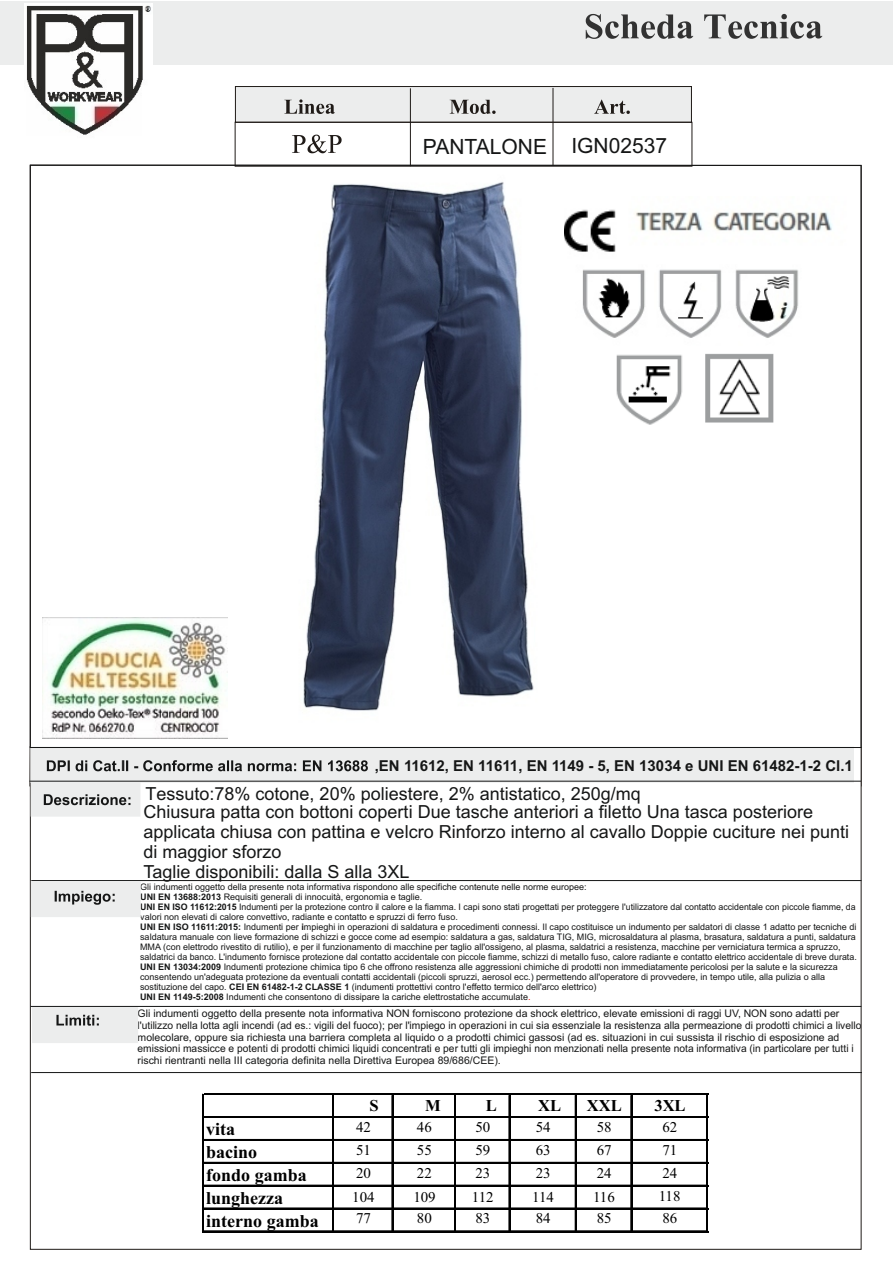
<style>
.page{position:relative;width:893px;height:1262px;background:#fff}
.page>*{position:absolute;margin:0;border:0;box-sizing:border-box;transform-origin:0 0}
.t1{font:21px "Arial";color:#151616}
.t2{font:18px/20.1px "Arial";color:#151616}
.t3{font:700 18px "Times New Roman";color:#000}
.t4{font:700 16.5px "Times New Roman";color:#000}
.t5{font:700 15px "Arial";color:#151616}
.t6{font:14.85px "Times New Roman";color:#000}
.t7{font:10.5px/11.7px "Arial";color:#151616}
.t8{font:9px/10.1px "Arial";color:#151616}
.s1{font-weight:700}
.s2{color:#f00}
</style>
<div class="page">
<div style="left:0;top:1px;width:893px;height:64px;background:#eceded"></div>
<svg style="left:30px;top:617px;width:831px;height:632px"></svg>
<hr style="left:202px;top:1093px;width:2px;height:139px;background:#000">
<hr style="left:332px;top:1095px;width:2px;height:137px;background:#000">
<hr style="left:391px;top:1095px;width:1px;height:137px;background:#000">
<hr style="left:392px;top:1095px;width:1px;height:137px;background:#000">
<hr style="left:454px;top:1095px;width:2px;height:137px;background:#000">
<hr style="left:508px;top:1095px;width:1px;height:137px;background:#000">
<hr style="left:509px;top:1095px;width:1px;height:137px;background:#000">
<hr style="left:575px;top:1095px;width:1px;height:137px;background:#000">
<hr style="left:630px;top:1095px;width:2px;height:137px;background:#000">
<hr style="left:706px;top:1095px;width:2px;height:137px;background:#000">
<hr style="left:204px;top:1093px;width:504px;height:2px;background:#000">
<hr style="left:204px;top:1116px;width:504px;height:2px;background:#000">
<hr style="left:204px;top:1139px;width:504px;height:1px;background:#000">
<hr style="left:204px;top:1162px;width:504px;height:1px;background:#000">
<hr style="left:204px;top:1184px;width:504px;height:1px;background:#000">
<hr style="left:204px;top:1185px;width:504px;height:1px;background:#000">
<hr style="left:204px;top:1207px;width:504px;height:2px;background:#000">
<hr style="left:204px;top:1230px;width:504px;height:2px;background:#000">
<svg style="left:585px;top:14px;width:237px;height:25px"></svg>
<svg style="left:235px;top:86px;width:456px;height:36px;background:#dadada"></svg>
<div style="left:235px;top:122px;width:457px;height:44px;border:1px solid #1f1a17"></div>
<hr style="left:410px;top:88px;width:1px;height:78px;background:#1f1a17">
<hr style="left:552px;top:88px;width:1px;height:78px;background:#1f1a17">
<svg style="left:292px;top:135px;width:49px;height:18px"></svg>
<svg style="left:30px;top:879px;width:832px;height:38px"></svg>
<img style="left:705px;top:353px;width:69px;height:70px">
<img style="left:616px;top:354px;width:67px;height:71px">
<img style="left:582px;top:269px;width:217px;height:69px">
<img style="left:564px;top:209px;width:268px;height:43px">
<img style="left:284px;top:182px;width:279px;height:548px">
<img style="left:42px;top:617px;width:185px;height:121px">
<svg style="left:29px;top:746px;width:832px;height:70px"></svg>
<svg style="left:30px;top:1006px;width:831px;height:36px"></svg>
<img style="left:25px;top:3px;width:128px;height:132px">
<svg style="left:31px;top:1072px;width:831px;height:1px"></svg>
<h1 class="t1" style="left:423px;top:139px;width:126px">PANTALONE</h1>
<h1 class="t1" style="left:571px;top:138px;width:97px">IGN02537</h1>
<h3 class="t5" style="left:121px;top:760px;width:6px">I</h3>
<h3 class="t5" style="left:375px;top:760px;width:479px">,EN 11612, EN 11611, EN 1149 - 5, EN 13034 e UNI EN 61482-1-2 Cl.1</h3>
<h2 class="t2" style="left:145px;top:785px;width:497px">Tessuto:78% cotone, 20% poliestere, 2% antistatico, 250g/mq</h2>
<h2 class="t2" style="left:143px;top:803px;width:707px">Chiusura patta con bottoni coperti Due tasche anteriori a filetto Una tasca posteriore applicata chiusa con pattina e velcro Rinforzo interno al cavallo Doppie cuciture nei punti di maggior sforzo<br>Taglie disponibili: dalla S alla 3XL</h2>
<p class="t8" style="left:140px;top:882px;width:718px">Gli indumenti oggetto della presente nota informativa rispondono alle specifiche contenute nelle norme europee:<br><span class="s1">UNI EN 13688:2013</span> Requisiti generali di innocuità, ergonomia e taglie.<br><span class="s1">UNI EN ISO 11612:2015</span> Indumenti per la protezione contro il calore e la fiamma. I capi sono stati progettati per proteggere I'utilizzatore dal contatto accidentale con piccole fiamme, da valori non elevati di calore convettivo, radiante e contatto e spruzzi di ferro fuso.<br><span class="s1">UNI EN ISO 11611:2015:</span> Indumenti per <span class="s1">i</span>mpieghi in operazioni di saldatura e procedimenti connessi. Il capo costituisce un indumento per saldatori di classe 1 adatto per tecniche di saldatura manuale con lieve formazione di schizzi e gocce come ad esempio: saldatura a gas, saldatura TIG, MIG, microsaldatura al plasma, brasatura, saldatura a punti, saldatura MMA (con elettrodo rivestito di rutilio), e per il funzionamento di macchine per taglio all'ossigeno, al plasma, saldatrici a resistenza, macchine per verniciatura termica a spruzzo, saldatrici da banco. L'indumento fornisce protezione dal contatto accidentale con piccole fiamme, schizzi di metallo fuso, calore radiante e contatto elettrico accidentale di breve durata.<br><span class="s1">UNI EN 13034:2009</span> Indumenti protezione chimica tipo 6 che offrono resistenza alle aggressioni chimiche di prodotti non immediatamente pericolosi per la salute e la sicurezza consentendo un'adeguata protezione da eventuali contatti accidentali (piccoli spruzzi, aerosol ecc.) permettendo all'operatore di provvedere, in tempo utile, alla pulizia o alla sostituzione del capo. <span class="s1">CEI EN 61482-1-2 CLASSE 1</span> (indumenti prottettivi contro l'effetto termico dell'arco elettrico)<br><span class="s1">UNI EN 1149-5:2008</span> Indumenti che consentono di dissipare la cariche elettrostatiche accumulate<span class="s2">.</span></p>
<p class="t7" style="left:138px;top:1008px;width:725px">Gli indumenti oggetto della presente nota informativa NON forniscono protezione da shock elettrico, elevate emissioni di raggi UV, NON sono adatti per l'utilizzo nella lotta agli incendi (ad es.: vigili del fuoco); per l'impiego in operazioni in cui sia essenziale la resistenza alla permeazione di prodotti chimici a livello molecolare, oppure sia richiesta una barriera completa al liquido o a prodotti chimici gassosi (ad es. situazioni in cui sussista il rischio di esposizione ad emissioni massicce e potenti di prodotti chimici liquidi concentrati e per tutti gli impieghi non menzionati nella presente nota informativa (in particolare per tutti i rischi rientranti nella III categoria definita nella Direttiva Europea 89/686/CEE).</p>
<h3 class="t4" style="left:369px;top:1099px;width:11px">S</h3>
<h3 class="t4" style="left:425px;top:1099px;width:17px">M</h3>
<h3 class="t4" style="left:486px;top:1099px;width:13px">L</h3>
<h3 class="t4" style="left:538px;top:1099px;width:24px">XL</h3>
<h3 class="t4" style="left:587px;top:1099px;width:36px">XXL</h3>
<h3 class="t4" style="left:654px;top:1099px;width:33px">3XL</h3>
<h2 class="t3" style="left:206px;top:1123px;width:30px">vita</h2>
<h3 class="t6" style="left:356px;top:1121px;width:16px">42</h3>
<h3 class="t6" style="left:417px;top:1121px;width:16px">46</h3>
<h3 class="t6" style="left:475px;top:1121px;width:16px">50</h3>
<h3 class="t6" style="left:535px;top:1121px;width:16px">54</h3>
<h3 class="t6" style="left:596px;top:1121px;width:16px">58</h3>
<h3 class="t6" style="left:662px;top:1121px;width:16px">62</h3>
<h2 class="t3" style="left:206px;top:1146px;width:52px">bacino</h2>
<h3 class="t6" style="left:356px;top:1144px;width:16px">51</h3>
<h3 class="t6" style="left:417px;top:1144px;width:16px">55</h3>
<h3 class="t6" style="left:475px;top:1144px;width:16px">59</h3>
<h3 class="t6" style="left:535px;top:1144px;width:16px">63</h3>
<h3 class="t6" style="left:596px;top:1144px;width:16px">67</h3>
<h3 class="t6" style="left:662px;top:1144px;width:16px">71</h3>
<h2 class="t3" style="left:206px;top:1168px;width:102px">fondo gamba</h2>
<h3 class="t6" style="left:356px;top:1167px;width:16px">20</h3>
<h3 class="t6" style="left:417px;top:1167px;width:16px">22</h3>
<h3 class="t6" style="left:475px;top:1167px;width:16px">23</h3>
<h3 class="t6" style="left:535px;top:1167px;width:16px">23</h3>
<h3 class="t6" style="left:596px;top:1167px;width:16px">24</h3>
<h3 class="t6" style="left:662px;top:1167px;width:16px">24</h3>
<h2 class="t3" style="left:206px;top:1191px;width:78px">lunghezza</h2>
<h3 class="t6" style="left:352px;top:1192px;width:24px">104</h3>
<h3 class="t6" style="left:413px;top:1192px;width:24px">109</h3>
<h3 class="t6" style="left:472px;top:1192px;width:23px">112</h3>
<h3 class="t6" style="left:532px;top:1192px;width:23px">114</h3>
<h3 class="t6" style="left:593px;top:1192px;width:23px">116</h3>
<h3 class="t6" style="left:658px;top:1190px;width:23px">118</h3>
<h2 class="t3" style="left:206px;top:1214px;width:114px">interno gamba</h2>
<h3 class="t6" style="left:356px;top:1213px;width:16px">77</h3>
<h3 class="t6" style="left:417px;top:1213px;width:16px">80</h3>
<h3 class="t6" style="left:475px;top:1213px;width:16px">83</h3>
<h3 class="t6" style="left:535px;top:1213px;width:16px">84</h3>
<h3 class="t6" style="left:596px;top:1213px;width:16px">85</h3>
<h3 class="t6" style="left:662px;top:1213px;width:16px">86</h3>
</div>
